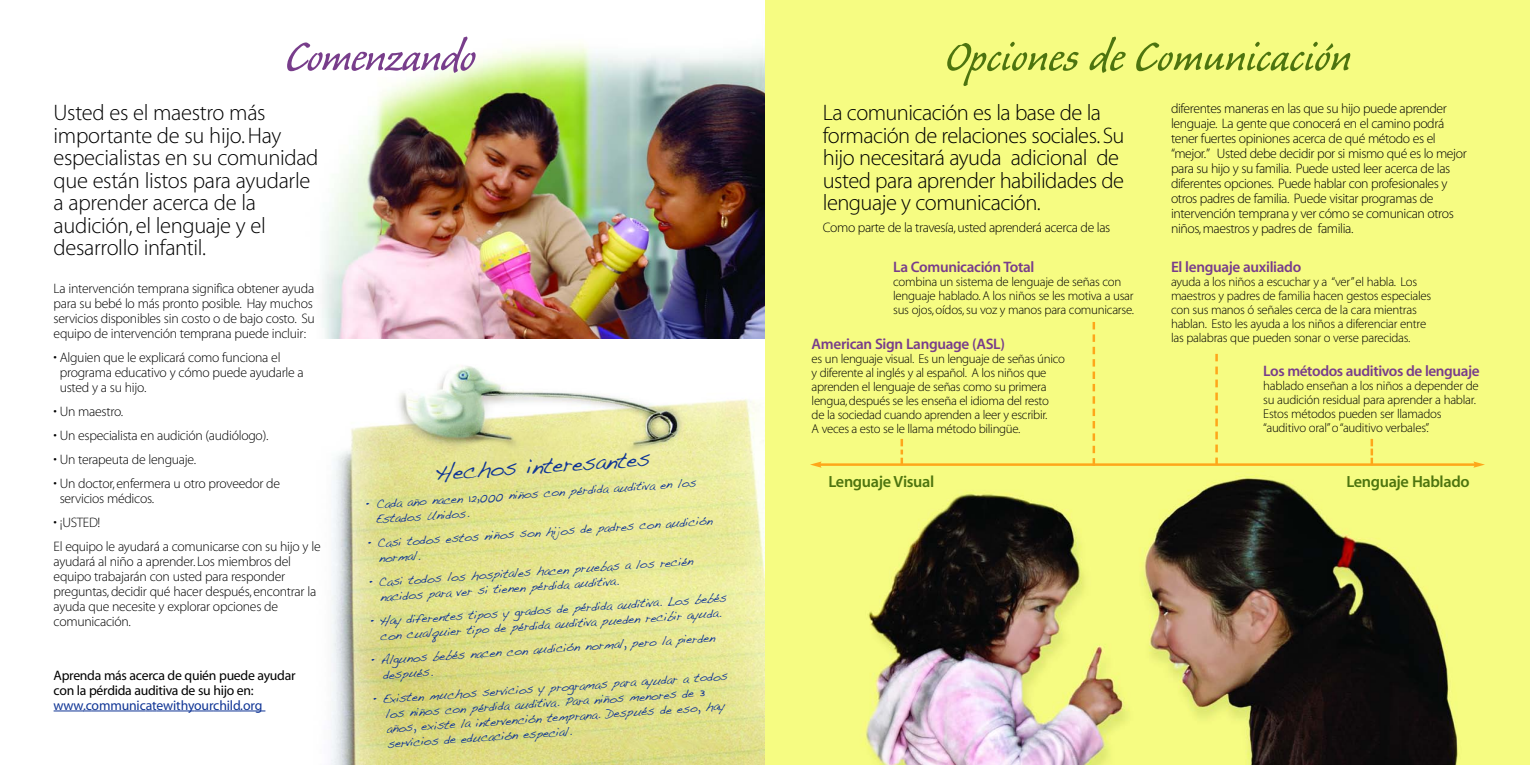
<style>
.page{position:relative;width:1530px;height:765px;background:#fff}
.page>*{position:absolute;margin:0;border:0;box-sizing:border-box;transform-origin:0 0}
.t1{font:53.75px "Caliban";color:#4d740f}
.t2{font:53.75px "Caliban";letter-spacing:-.025em;color:#783d8b}
.t3{font:22.5px/22.5px "Adobe Corp ID Myriad Lt";letter-spacing:-.02em;color:#000}
.t4{font:22.5px "Handwriting Dakota";color:#103595}
.t5{font:16.25px "Adobe Corp ID Myriad Sb";letter-spacing:-.02em;color:#4d740f}
.t6{font:15.25px "Adobe Corp ID Myriad Sb";letter-spacing:-.02em;color:#783d8b}
.t7{font:13.75px/15px "Adobe Corp ID Myriad Lt";letter-spacing:-.02em;color:#000}
.t8{font:13.75px/15px "Adobe Corp ID Myriad Rg";letter-spacing:-.02em;color:#000}
.t9{font:13.75px "Adobe Corp ID Myriad Rg";letter-spacing:-.01em;color:#103595}
.t10{font:12.88px/14px "Adobe Corp ID Myriad Lt";letter-spacing:-.02em;color:#000}
.t11{font:12.5px/14.9px "Handwriting Dakota";color:#103595}
.s1{font-size:13.75px}
</style>
<div class="page">
<img style="left:331px;top:366px;width:434px;height:399px">
<img style="left:322px;top:43px;width:443px;height:295px">
<img style="left:765px;top:0;width:765px;height:765px">
<hr style="left:819px;top:463px;width:657px;height:3px;background:#fea61a">
<svg style="left:810px;top:461px;width:12px;height:7px"></svg>
<svg style="left:1473px;top:461px;width:12px;height:7px"></svg>
<svg style="left:901px;top:439px;width:2px;height:24px"></svg>
<svg style="left:1371px;top:439px;width:2px;height:24px"></svg>
<svg style="left:1093px;top:322px;width:2px;height:141px"></svg>
<svg style="left:1215px;top:354px;width:3px;height:110px"></svg>
<hr style="left:54px;top:711px;width:30px;height:1px;background:#103595">
<hr style="left:92px;top:711px;width:54px;height:1px;background:#103595">
<hr style="left:156px;top:711px;width:32px;height:1px;background:#103595">
<svg style="left:188px;top:711px;width:77px;height:1px"></svg>
<h1 class="t2" style="left:286px;top:37px;width:191px">Comenzando</h1>
<h2 class="t3" style="left:54px;top:103px;width:266px">Usted es el maestro más importante de su hijo. Hay especialistas en su comunidad que están listos para ayudarle a aprender acerca de la audición, el lenguaje y el desarrollo infantil.</h2>
<p class="t7" style="left:54px;top:282px;width:263px">La intervención temprana significa obtener ayuda para su bebé lo más pronto posible. Hay muchos servicios disponibles sin costo o de bajo costo. Su equipo de intervención temprana puede incluir:</p>
<p class="t7" style="left:60px;top:351px;width:246px;text-indent:-6px">• Alguien que le explicará como funciona el programa educativo y cómo puede ayudarle a usted y a su hijo.</p>
<p class="t7" style="left:54px;top:405px;width:71px">• Un maestro.</p>
<p class="t7" style="left:54px;top:429px;width:216px">• Un especialista en audición (audiólogo).</p>
<p class="t7" style="left:54px;top:453px;width:144px">• Un terapeuta de lenguaje.</p>
<p class="t7" style="left:60px;top:477px;width:222px;text-indent:-6px">• Un doctor, enfermera u otro proveedor de servicios médicos.</p>
<p class="t7" style="left:54px;top:511px;width:269px;line-height:24px">• ¡USTED!<br>El equipo le ayudará a comunicarse con su hijo y le</p>
<p class="t7" style="left:54px;top:555px;width:264px">ayudará al niño a aprender. Los miembros del equipo trabajarán con usted para responder preguntas, decidir qué hacer después, encontrar la ayuda que necesite y explorar opciones de comunicación.</p>
<p class="t8" style="left:54px;top:669px;width:243px">Aprenda más acerca de quién puede ayudar con la pérdida auditiva de su hijo en:</p>
<p class="t9" style="left:54px;top:700px;width:210px">www.communicatewithyourchild.org</p>
<h2 class="t4" style="left:434px;top:459px;width:217px;rotate:-4deg">Hechos interesantes</h2>
<p class="t11" style="left:374px;top:497px;width:324px;text-indent:-8px;rotate:-4deg"><span class="s1">•</span> Cada año nacen 12,000 niños con pérdida auditiva en los<br>Estados Unidos.</p>
<p class="t11" style="left:377px;top:536px;width:337px;text-indent:-10px;rotate:-4deg"><span class="s1">•</span> Casi todos estos niños son hijos de padres con audición normal.</p>
<p class="t11" style="left:379px;top:575px;width:316px;text-indent:-10px;rotate:-4deg"><span class="s1">•</span> Casi todos los hospitales hacen pruebas a los recién nacidos para ver si tienen pérdida auditiva.</p>
<p class="t11" style="left:370px;top:614px;width:358px;text-align:center;rotate:-4deg"><span class="s1">•</span> Hay diferentes tipos y grados de pérdida auditiva. Los bebés con cualquier tipo de pérdida auditiva pueden recibir ayuda.</p>
<p class="t11" style="left:381px;top:653px;width:336px;text-indent:-10px;rotate:-4deg"><span class="s1">•</span> Algunos bebés nacen con audición normal, pero la pierden después.</p>
<p class="t11" style="left:384px;top:691px;width:345px;text-indent:-11px;rotate:-4deg"><span class="s1">•</span> Existen muchos servicios y programas para ayudar a todos los niños con pérdida auditiva. Para niños menores de 3 años, existe la intervención temprana. Después de eso, hay servicios de educación especial.</p>
<h1 class="t1" style="left:945px;top:37px;width:408px">Opciones de Comunicación</h1>
<h2 class="t3" style="left:823px;top:103px;width:303px">La comunicación es la base de la formación de relaciones sociales.Su hijo necesitará ayuda adicional de usted para aprender habilidades de lenguaje y comunicación.</h2>
<p class="t7" style="left:823px;top:221px;width:289px">Como parte de la travesía,usted aprenderá acerca de las</p>
<p class="t6" style="left:893px;top:261px;width:143px">La Comunicación Total</p>
<p class="t10" style="left:893px;top:276px;width:243px">combina un sistema de lenguaje de señas con lenguaje hablado. A los niños se les motiva a usar sus ojos, oídos, su voz y manos para comunicarse.</p>
<p class="t7" style="left:1171px;top:102px;width:297px">diferentes maneras en las que su hijo puede aprender lenguaje. La gente que conocerá en el camino podrá tener fuertes opiniones acerca de qué método es el “mejor.” Usted debe decidir por si mismo qué es lo mejor para su hijo y su familia. Puede usted leer acerca de las diferentes opciones. Puede hablar con profesionales y otros padres de familia. Puede visitar programas de intervención temprana y ver cómo se comunican otros niños,maestros y padres de familia.</p>
<p class="t6" style="left:1171px;top:261px;width:132px">El lenguaje auxiliado</p>
<p class="t10" style="left:1171px;top:276px;width:262px">ayuda a los niños a escuchar y a “ver”el habla. Los maestros y padres de familia hacen gestos especiales con sus manos ó señales cerca de la cara mientras hablan. Esto les ayuda a los niños a diferenciar entre las palabras que pueden sonar o verse parecidas.</p>
<p class="t6" style="left:812px;top:338px;width:195px">American Sign Language (ASL)</p>
<p class="t10" style="left:812px;top:353px;width:255px">es un lenguaje visual. Es un lenguaje de señas único y diferente al inglés y al español. A los niños que aprenden el lenguaje de señas como su primera lengua, después se les enseña el idioma del resto de la sociedad cuando aprenden a leer y escribir.<br>A veces a esto se le llama método bilingüe.</p>
<p class="t6" style="left:1263px;top:365px;width:218px">Los métodos auditivos de lenguaje</p>
<p class="t10" style="left:1263px;top:380px;width:217px">hablado enseñan a los niños a depender de su audición residual para aprender a hablar.<br>Estos métodos pueden ser llamados “auditivo oral”o “auditivo verbales”.</p>
<p class="t5" style="left:829px;top:476px;width:107px">Lenguaje Visual</p>
<p class="t5" style="left:1346px;top:476px;width:125px">Lenguaje Hablado</p>
</div>
